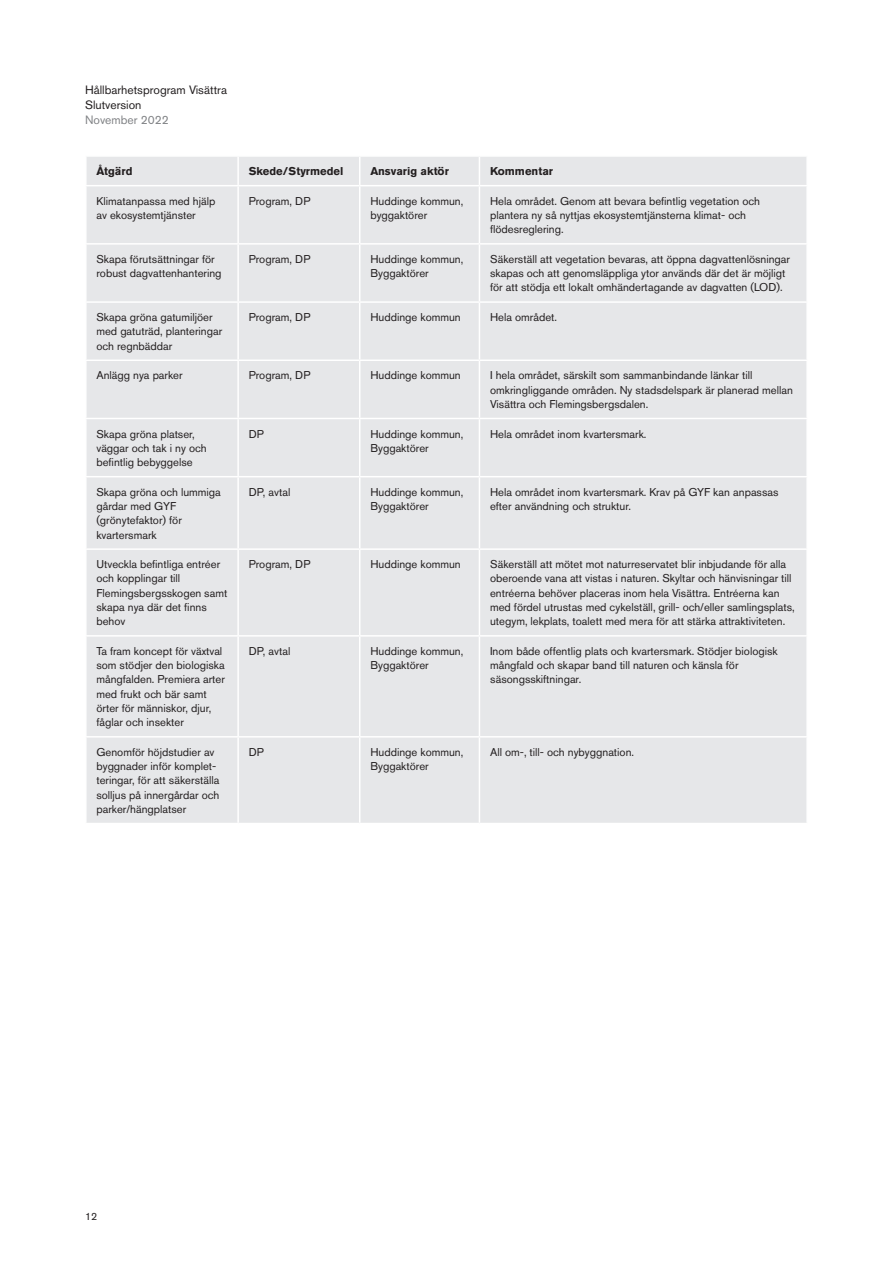
<style>
.page{position:relative;width:893px;height:1263px;background:#fff}
.page>*{position:absolute;margin:0;border:0;box-sizing:border-box;transform-origin:0 0}
.t1{font:12px/15px "Akzidenz Grotesk Std";color:#231f20}
.t2{font:12px "Akzidenz Grotesk Std";color:#808285}
.EKO_tabell_brödtext{font:11.25px/14.2px "Akzidenz Grotesk Std";color:#231f20}
.EKO_tabell_fet_rubri{font:700 11.25px "Akzidenz Grotesk Std";color:#231f20}
.t3{font:10.5px "Akzidenz Grotesk Std";color:#231f20}
</style>
<div class="page">
<div style="left:87px;top:157px;width:719px;height:666px;background:#e6e7e9"></div>
<hr style="left:237px;top:157px;width:2px;height:28px;background:#fff">
<svg style="left:359px;top:157px;width:1px;height:28px"></svg>
<svg style="left:479px;top:157px;width:1px;height:28px"></svg>
<hr style="left:237px;top:186px;width:2px;height:57px;background:#fff">
<hr style="left:359px;top:186px;width:1px;height:57px;background:#fff">
<hr style="left:479px;top:186px;width:1px;height:57px;background:#fff">
<hr style="left:85px;top:243px;width:153px;height:2px;background:#fff">
<hr style="left:238px;top:243px;width:122px;height:2px;background:#fff">
<hr style="left:237px;top:245px;width:2px;height:56px;background:#fff">
<hr style="left:360px;top:243px;width:119px;height:2px;background:#fff">
<hr style="left:359px;top:245px;width:1px;height:56px;background:#fff">
<hr style="left:479px;top:243px;width:329px;height:2px;background:#fff">
<hr style="left:479px;top:245px;width:1px;height:56px;background:#fff">
<hr style="left:237px;top:303px;width:2px;height:56px;background:#fff">
<hr style="left:359px;top:303px;width:1px;height:56px;background:#fff">
<hr style="left:479px;top:303px;width:1px;height:56px;background:#fff">
<hr style="left:237px;top:361px;width:2px;height:57px;background:#fff">
<hr style="left:359px;top:361px;width:1px;height:57px;background:#fff">
<hr style="left:479px;top:361px;width:1px;height:57px;background:#fff">
<hr style="left:237px;top:419px;width:2px;height:57px;background:#fff">
<hr style="left:359px;top:419px;width:1px;height:57px;background:#fff">
<hr style="left:479px;top:419px;width:1px;height:57px;background:#fff">
<hr style="left:237px;top:477px;width:2px;height:71px;background:#fff">
<hr style="left:359px;top:477px;width:1px;height:71px;background:#fff">
<hr style="left:479px;top:477px;width:1px;height:71px;background:#fff">
<hr style="left:237px;top:550px;width:2px;height:85px;background:#fff">
<hr style="left:359px;top:550px;width:1px;height:85px;background:#fff">
<hr style="left:479px;top:550px;width:1px;height:85px;background:#fff">
<hr style="left:237px;top:637px;width:2px;height:99px;background:#fff">
<hr style="left:359px;top:637px;width:1px;height:99px;background:#fff">
<hr style="left:479px;top:637px;width:1px;height:99px;background:#fff">
<hr style="left:237px;top:737px;width:2px;height:86px;background:#fff">
<hr style="left:359px;top:737px;width:1px;height:86px;background:#fff">
<hr style="left:479px;top:737px;width:1px;height:86px;background:#fff">
<hr style="left:85px;top:185px;width:153px;height:1px;background:#fff">
<hr style="left:238px;top:185px;width:122px;height:1px;background:#fff">
<hr style="left:360px;top:185px;width:119px;height:1px;background:#fff">
<hr style="left:479px;top:185px;width:329px;height:1px;background:#fff">
<hr style="left:85px;top:301px;width:153px;height:2px;background:#fff">
<hr style="left:238px;top:301px;width:122px;height:2px;background:#fff">
<hr style="left:360px;top:301px;width:119px;height:2px;background:#fff">
<hr style="left:479px;top:301px;width:329px;height:2px;background:#fff">
<hr style="left:85px;top:359px;width:153px;height:2px;background:#fff">
<hr style="left:238px;top:359px;width:122px;height:2px;background:#fff">
<hr style="left:360px;top:359px;width:119px;height:2px;background:#fff">
<hr style="left:479px;top:359px;width:329px;height:2px;background:#fff">
<hr style="left:85px;top:418px;width:153px;height:1px;background:#fff">
<hr style="left:238px;top:418px;width:122px;height:1px;background:#fff">
<hr style="left:360px;top:418px;width:119px;height:1px;background:#fff">
<hr style="left:479px;top:418px;width:329px;height:1px;background:#fff">
<hr style="left:85px;top:476px;width:153px;height:1px;background:#fff">
<hr style="left:238px;top:476px;width:122px;height:1px;background:#fff">
<hr style="left:360px;top:476px;width:119px;height:1px;background:#fff">
<hr style="left:479px;top:476px;width:329px;height:1px;background:#fff">
<hr style="left:85px;top:548px;width:153px;height:2px;background:#fff">
<hr style="left:238px;top:548px;width:122px;height:2px;background:#fff">
<hr style="left:360px;top:548px;width:119px;height:2px;background:#fff">
<hr style="left:479px;top:548px;width:329px;height:2px;background:#fff">
<hr style="left:85px;top:635px;width:153px;height:2px;background:#fff">
<hr style="left:238px;top:635px;width:122px;height:2px;background:#fff">
<hr style="left:360px;top:635px;width:119px;height:2px;background:#fff">
<hr style="left:479px;top:635px;width:329px;height:2px;background:#fff">
<hr style="left:85px;top:736px;width:153px;height:1px;background:#fff">
<hr style="left:238px;top:736px;width:122px;height:1px;background:#fff">
<hr style="left:360px;top:736px;width:119px;height:1px;background:#fff">
<hr style="left:479px;top:736px;width:329px;height:1px;background:#fff">
<p class="t1" style="left:85px;top:82px;width:144px">Hållbarhetsprogram Visättra<br>Slutversion</p>
<p class="t2" style="left:85px;top:113px;width:85px">November 2022</p>
<p class="EKO_tabell_fet_rubri" style="left:96px;top:165px;width:38px">Åtgärd</p>
<p class="EKO_tabell_fet_rubri" style="left:249px;top:165px;width:96px">Skede/Styrmedel</p>
<p class="EKO_tabell_fet_rubri" style="left:370px;top:165px;width:80px">Ansvarig aktör</p>
<p class="EKO_tabell_fet_rubri" style="left:490px;top:165px;width:65px">Kommentar</p>
<p class="EKO_tabell_brödtext" style="left:96px;top:194px;width:121px">Klimatanpassa med hjälp av ekosystemtjänster</p>
<p class="EKO_tabell_brödtext" style="left:249px;top:194px;width:63px">Program, DP</p>
<p class="EKO_tabell_brödtext" style="left:370px;top:194px;width:95px">Huddinge kommun, byggaktörer</p>
<p class="EKO_tabell_brödtext" style="left:490px;top:194px;width:272px">Hela området. Genom att bevara befintlig vegetation och plantera ny så nyttjas ekosystemtjänsterna klimat- och flödesreglering.</p>
<p class="EKO_tabell_brödtext" style="left:96px;top:252px;width:127px">Skapa förutsättningar för robust dagvattenhantering</p>
<p class="EKO_tabell_brödtext" style="left:249px;top:252px;width:63px">Program, DP</p>
<p class="EKO_tabell_brödtext" style="left:370px;top:252px;width:95px">Huddinge kommun,<br>Byggaktörer</p>
<p class="EKO_tabell_brödtext" style="left:490px;top:252px;width:302px">Säkerställ att vegetation bevaras, att öppna dagvattenlösningar skapas och att genomsläppliga ytor används där det är möjligt för att stödja ett lokalt omhändertagande av dagvatten (LOD).</p>
<p class="EKO_tabell_brödtext" style="left:96px;top:310px;width:127px">Skapa gröna gatumiljöer med gatuträd, planteringar och regnbäddar</p>
<p class="EKO_tabell_brödtext" style="left:249px;top:310px;width:63px">Program, DP</p>
<p class="EKO_tabell_brödtext" style="left:370px;top:310px;width:92px">Huddinge kommun</p>
<p class="EKO_tabell_brödtext" style="left:490px;top:310px;width:69px">Hela området.</p>
<p class="EKO_tabell_brödtext" style="left:96px;top:368px;width:88px">Anlägg nya parker</p>
<p class="EKO_tabell_brödtext" style="left:249px;top:368px;width:63px">Program, DP</p>
<p class="EKO_tabell_brödtext" style="left:370px;top:368px;width:92px">Huddinge kommun</p>
<p class="EKO_tabell_brödtext" style="left:490px;top:368px;width:304px">I hela området, särskilt som sammanbindande länkar till omkringliggande områden. Ny stadsdelspark är planerad mellan<br>Visättra och Flemingsbergsdalen.</p>
<p class="EKO_tabell_brödtext" style="left:96px;top:426px;width:112px">Skapa gröna platser, väggar och tak i ny och befintlig bebyggelse</p>
<p class="EKO_tabell_brödtext" style="left:249px;top:426px;width:17px">DP</p>
<p class="EKO_tabell_brödtext" style="left:370px;top:426px;width:95px">Huddinge kommun,<br>Byggaktörer</p>
<p class="EKO_tabell_brödtext" style="left:490px;top:426px;width:158px">Hela området inom kvartersmark.</p>
<p class="EKO_tabell_brödtext" style="left:96px;top:485px;width:126px">Skapa gröna och lummiga gårdar med GYF (grönytefaktor) för kvartersmark</p>
<p class="EKO_tabell_brödtext" style="left:249px;top:485px;width:43px">DP, avtal</p>
<p class="EKO_tabell_brödtext" style="left:370px;top:485px;width:95px">Huddinge kommun,<br>Byggaktörer</p>
<p class="EKO_tabell_brödtext" style="left:490px;top:485px;width:290px">Hela området inom kvartersmark. Krav på GYF kan anpassas efter användning och struktur.</p>
<p class="EKO_tabell_brödtext" style="left:96px;top:557px;width:133px">Utveckla befintliga entréer och kopplingar till<br>Flemingsbergsskogen samt skapa nya där det finns behov</p>
<p class="EKO_tabell_brödtext" style="left:249px;top:557px;width:63px">Program, DP</p>
<p class="EKO_tabell_brödtext" style="left:370px;top:557px;width:92px">Huddinge kommun</p>
<p class="EKO_tabell_brödtext" style="left:490px;top:557px;width:306px">Säkerställ att mötet mot naturreservatet blir inbjudande för alla oberoende vana att vistas i naturen. Skyltar och hänvisningar till entréerna behöver placeras inom hela Visättra. Entréerna kan med fördel utrustas med cykelställ, grill- och/eller samlingsplats, utegym, lekplats, toalett med mera för att stärka attraktiviteten.</p>
<p class="EKO_tabell_brödtext" style="left:96px;top:644px;width:130px">Ta fram koncept för växtval som stödjer den biologiska mångfalden. Premiera arter med frukt och bär samt örter för människor, djur, fåglar och insekter</p>
<p class="EKO_tabell_brödtext" style="left:249px;top:644px;width:43px">DP, avtal</p>
<p class="EKO_tabell_brödtext" style="left:370px;top:644px;width:95px">Huddinge kommun,<br>Byggaktörer</p>
<p class="EKO_tabell_brödtext" style="left:490px;top:644px;width:289px">Inom både offentlig plats och kvartersmark. Stödjer biologisk mångfald och skapar band till naturen och känsla för säsongsskiftningar.</p>
<p class="EKO_tabell_brödtext" style="left:96px;top:745px;width:125px">Genomför höjdstudier av byggnader inför komplet&shy;teringar, för att säkerställa solljus på innergårdar och parker/hängplatser</p>
<p class="EKO_tabell_brödtext" style="left:249px;top:745px;width:17px">DP</p>
<p class="EKO_tabell_brödtext" style="left:370px;top:745px;width:95px">Huddinge kommun,<br>Byggaktörer</p>
<p class="EKO_tabell_brödtext" style="left:490px;top:745px;width:146px">All om-, till- och nybyggnation.</p>
<p class="t3" style="left:85px;top:1210px;width:14px">12</p>
</div>
